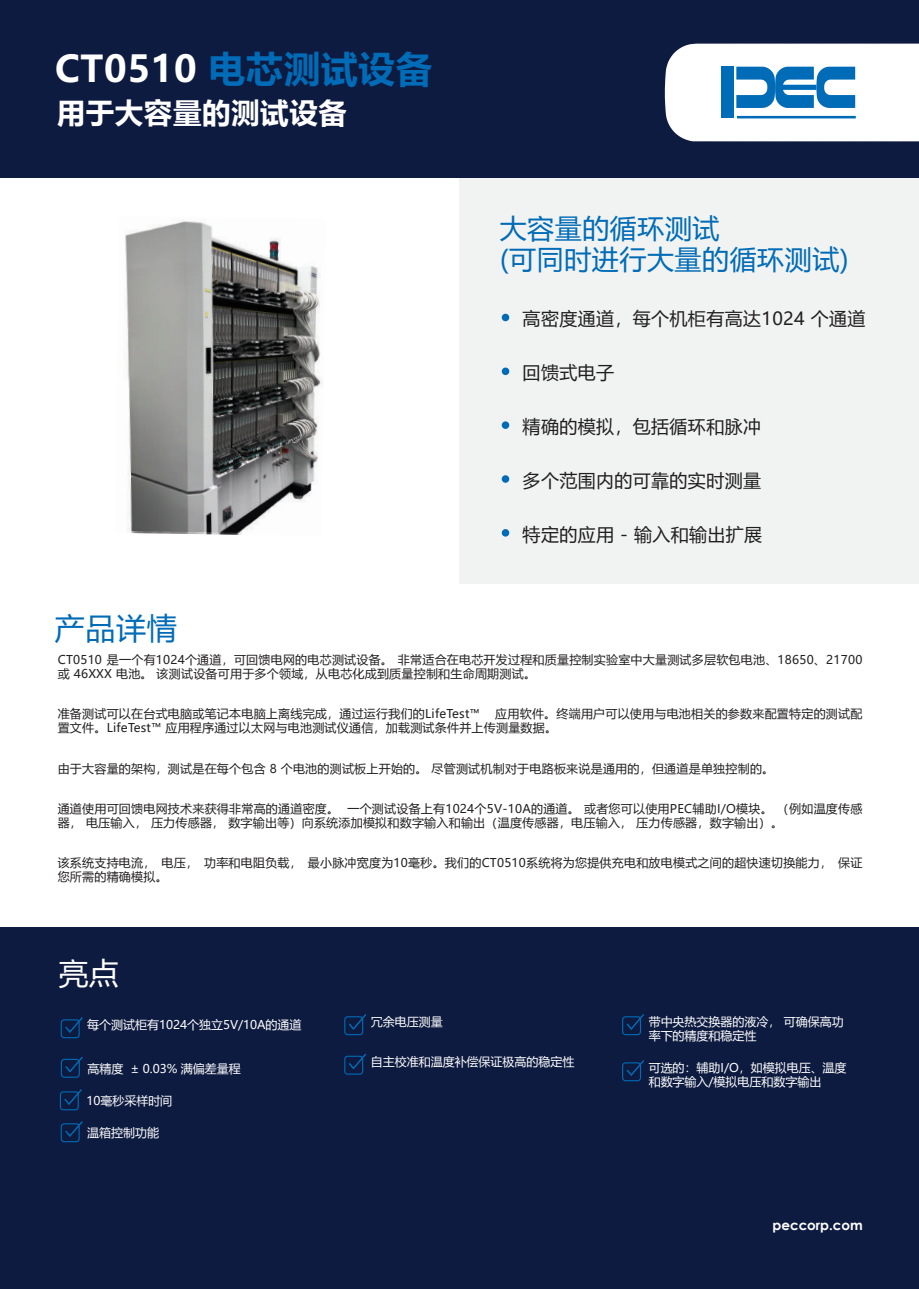
<style>
.page{position:relative;width:919px;height:1289px;background:#fff}
.page>*{position:absolute;margin:0;border:0;box-sizing:border-box;transform-origin:0 0}
.t1{font:700 36.6px "Microsoft Ya Hei UI";letter-spacing:.02em;color:#fff}
.t2{font:30px "Microsoft Ya Hei UI";color:#006bb6}
.t3{font:30px "Microsoft Ya Hei UI";color:#fff}
.t4{font:700 28.5px "Microsoft Ya Hei UI";letter-spacing:.02em;color:#fff}
.t5{font:27px/31.5px "Microsoft Ya Hei UI";letter-spacing:.02em;color:#006bb6}
.t6{font:18px "Microsoft Ya Hei UI";letter-spacing:.02em;color:#211e1e}
.t7{font:700 13.5px "Century Gothic";color:#fff}
.t8{font:12px/13.5px "Microsoft Ya Hei UI";letter-spacing:.02em;color:#211e1e}
.t9{font:12px/13.5px "Microsoft Ya Hei UI";letter-spacing:-.005em;color:#fff}
.s1{color:#006bb6}
</style>
<div class="page">
<div style="left:0;top:927px;width:918px;height:361px;background:#0e1b40"></div>
<div style="left:61px;top:1019px;width:19px;height:19px;border:1px solid #006bb6;border-radius:3px"></div>
<svg style="left:64px;top:1017px;width:19px;height:16px"></svg>
<div style="left:61px;top:1123px;width:19px;height:19px;border:1px solid #006bb6;border-radius:3px"></div>
<svg style="left:64px;top:1121px;width:19px;height:16px"></svg>
<div style="left:61px;top:1058px;width:19px;height:19px;border:1px solid #006bb6;border-radius:3px"></div>
<svg style="left:64px;top:1057px;width:19px;height:16px"></svg>
<div style="left:60px;top:1091px;width:19px;height:19px;border:1px solid #006bb6;border-radius:3px"></div>
<svg style="left:63px;top:1089px;width:19px;height:16px"></svg>
<div style="left:344px;top:1016px;width:19px;height:19px;border:1px solid #006bb6;border-radius:3px"></div>
<svg style="left:348px;top:1014px;width:18px;height:16px"></svg>
<div style="left:344px;top:1055px;width:19px;height:19px;border:1px solid #006bb6;border-radius:3px"></div>
<svg style="left:348px;top:1053px;width:18px;height:17px"></svg>
<div style="left:622px;top:1016px;width:19px;height:19px;border:1px solid #006bb6;border-radius:3px"></div>
<svg style="left:625px;top:1014px;width:19px;height:16px"></svg>
<div style="left:622px;top:1062px;width:19px;height:19px;border:1px solid #006bb6;border-radius:3px"></div>
<svg style="left:625px;top:1060px;width:19px;height:16px"></svg>
<div style="left:459px;top:178px;width:459px;height:405px;background:#f1f3f3"></div>
<div style="left:0;top:0;width:918px;height:178px;background:#0e1b40"></div>
<svg style="left:664px;top:44px;width:254px;height:97px"></svg>
<hr style="left:736px;top:116px;width:119px;height:2px;background:#006bb6">
<div style="left:501px;top:314px;width:8px;height:7px;background:#006bb6;border-radius:50%"></div>
<div style="left:501px;top:367px;width:8px;height:8px;background:#006bb6;border-radius:50%"></div>
<svg style="left:501px;top:421px;width:8px;height:8px"></svg>
<div style="left:501px;top:475px;width:8px;height:8px;background:#006bb6;border-radius:50%"></div>
<div style="left:501px;top:529px;width:8px;height:7px;background:#006bb6;border-radius:50%"></div>
<img style="left:125px;top:220px;width:198px;height:315px">
<h1 class="t1" style="left:55px;top:43px;width:379px">CT0510 <span class="s1">电芯测试设备</span></h1>
<h3 class="t4" style="left:57px;top:93px;width:292px">用于大容量的测试设备</h3>
<h2 class="t2" style="left:55px;top:608px;width:123px">产品详情</h2>
<h3 class="t5" style="left:499px;top:211px;width:351px">大容量的循环测试<br>(可同时进行大量的循环测试)</h3>
<h3 class="t6" style="left:522px;top:306px;width:344px">高密度通道，每个机柜有高达1024 个通道</h3>
<h3 class="t6" style="left:522px;top:360px;width:93px">回馈式电子</h3>
<h3 class="t6" style="left:522px;top:414px;width:240px">精确的模拟，包括循环和脉冲</h3>
<h3 class="t6" style="left:522px;top:468px;width:240px">多个范围内的可靠的实时测量</h3>
<h3 class="t6" style="left:522px;top:522px;width:241px">特定的应用 - 输入和输出扩展</h3>
<p class="t8" style="left:58px;top:653px;width:806px">CT0510 是一个有1024个通道，可回馈电网的电芯测试设备。 非常适合在电芯开发过程和质量控制实验室中大量测试多层软包电池、18650、21700或 46XXX 电池。 该测试设备可用于多个领域，从电芯化成到质量控制和生命周期测试。</p>
<p class="t8" style="left:58px;top:707px;width:423px">准备测试可以在台式电脑或笔记本电脑上离线完成，通过运行我们的LifeTest™</p>
<p class="t8" style="left:58px;top:707px;width:806px;text-indent:437px">应用软件。终端用户可以使用与电池相关的参数来配置特定的测试配置文件。LifeTest™ 应用程序通过以太网与电池测试仪通信，加载测试条件并上传测量数据。</p>
<p class="t8" style="left:58px;top:761px;width:718px">由于大容量的架构，测试是在每个包含 8 个电池的测试板上开始的。 尽管测试机制对于电路板来说是通用的，但通道是单独控制的。</p>
<p class="t8" style="left:58px;top:801px;width:806px">通道使用可回馈电网技术来获得非常高的通道密度。 一个测试设备上有1024个5V-10A的通道。 或者您可以使用PEC辅助I/O模块。 （例如温度传感器， 电压输入， 压力传感器， 数字输出等）向系统添加模拟和数字输入和输出（温度传感器，电压输入， 压力传感器，数字输出）。</p>
<p class="t8" style="left:58px;top:855px;width:806px">该系统支持电流， 电压， 功率和电阻负载， 最小脉冲宽度为10毫秒。我们的CT0510系统将为您提供充电和放电模式之间的超快速切换能力， 保证您所需的精确模拟。</p>
<h2 class="t3" style="left:58px;top:952px;width:62px">亮点</h2>
<p class="t9" style="left:87px;top:1018px;width:216px">每个测试柜有1024个独立5V/10A的通道</p>
<p class="t9" style="left:87px;top:1061px;width:155px">高精度 ± 0.03% 满偏差量程</p>
<p class="t9" style="left:86px;top:1093px;width:87px">10毫秒采样时间</p>
<p class="t9" style="left:87px;top:1125px;width:73px">温箱控制功能</p>
<p class="t9" style="left:371px;top:1014px;width:73px">冗余电压测量</p>
<p class="t9" style="left:371px;top:1054px;width:205px">自主校准和温度补偿保证极高的稳定性</p>
<p class="t9" style="left:648px;top:1014px;width:196px">带中央热交换器的液冷， 可确保高功率下的精度和稳定性</p>
<p class="t9" style="left:648px;top:1060px;width:199px">可选的：辅助I/O，如模拟电压、温度和数字输入/模拟电压和数字输出</p>
<p class="t7" style="left:772px;top:1215px;width:92px">peccorp.com</p>
</div>
